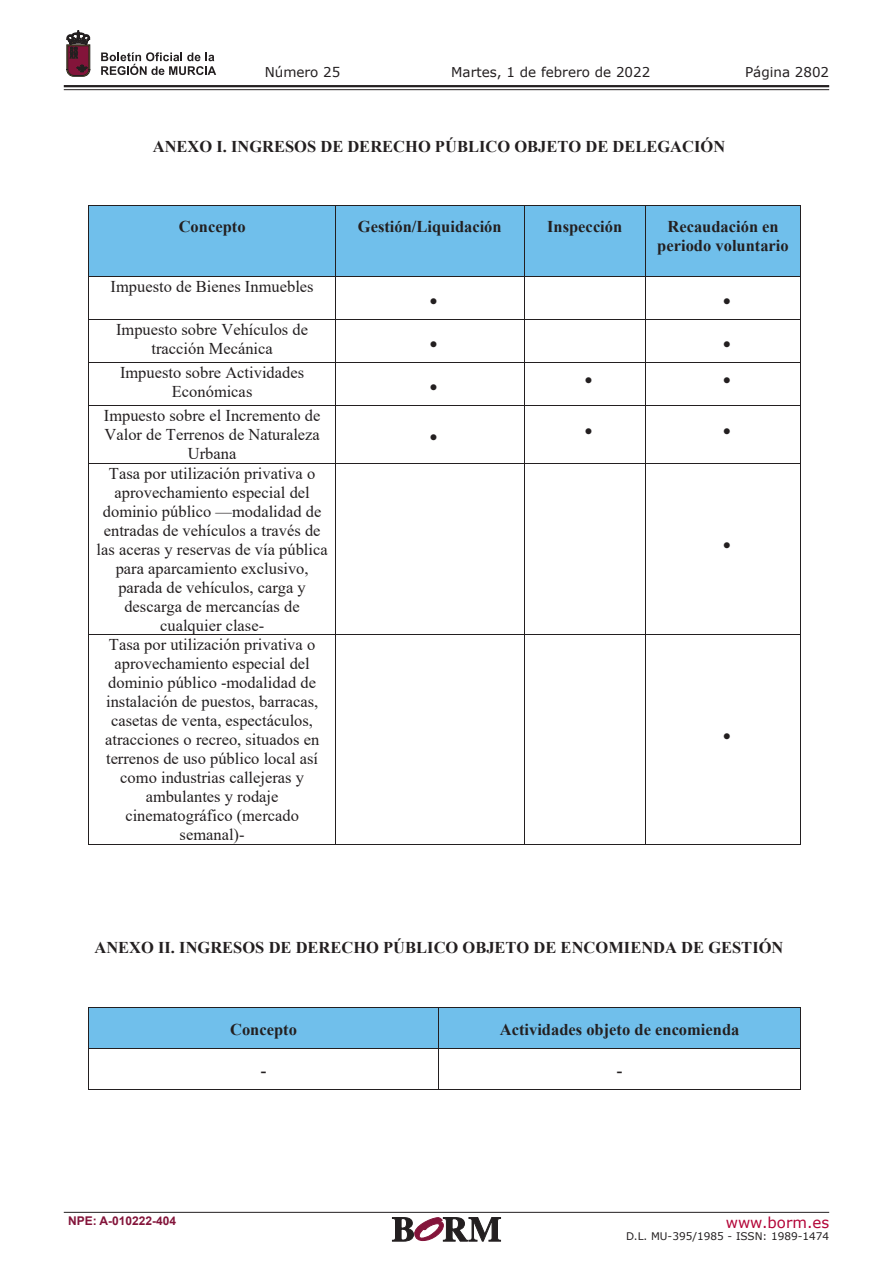
<style>
.page{position:relative;width:893px;height:1263px;background:#fff}
.page>*{position:absolute;margin:0;border:0;box-sizing:border-box;transform-origin:0 0}
.t1{font:16.5px/19px "Times New Roman";color:#231f20;text-align:center}
.t2{font:700 16.5px/19px "Times New Roman";color:#231f20;text-align:center}
.t3{font:16.5px "Symbol";color:#231f20}
.t4{font:15px "Verdana";color:#b30437}
.t5{font:13.5px "Verdana";color:#231f20}
.t6{font:700 12px "Arial";color:#83143a}
.t7{font:10.5px "Verdana";color:#231f20}
</style>
<div class="page">
<hr style="left:64px;top:85px;width:765px;height:2px;background:#231f20">
<hr style="left:64px;top:89px;width:765px;height:1px;background:#231f20">
<svg style="left:101px;top:52px;width:115px;height:23px"></svg>
<svg style="left:67px;top:31px;width:23px;height:45px"></svg>
<hr style="left:64px;top:1212px;width:765px;height:1px;background:#231f20">
<svg style="left:392px;top:1217px;width:109px;height:24px"></svg>
<div style="left:89px;top:206px;width:246px;height:70px;background:#70bfeb"></div>
<div style="left:336px;top:206px;width:188px;height:70px;background:#70bfeb"></div>
<div style="left:524px;top:206px;width:121px;height:70px;background:#70bfeb"></div>
<div style="left:646px;top:206px;width:154px;height:70px;background:#70bfeb"></div>
<hr style="left:88px;top:205px;width:713px;height:1px;background:#231f20">
<hr style="left:88px;top:206px;width:1px;height:70px;background:#231f20">
<hr style="left:335px;top:206px;width:1px;height:70px;background:#231f20">
<hr style="left:524px;top:206px;width:1px;height:70px;background:#231f20">
<hr style="left:645px;top:206px;width:1px;height:70px;background:#231f20">
<hr style="left:800px;top:206px;width:1px;height:70px;background:#231f20">
<hr style="left:88px;top:276px;width:713px;height:1px;background:#231f20">
<hr style="left:88px;top:277px;width:1px;height:42px;background:#231f20">
<hr style="left:335px;top:277px;width:1px;height:42px;background:#231f20">
<hr style="left:524px;top:277px;width:1px;height:42px;background:#231f20">
<hr style="left:645px;top:277px;width:1px;height:42px;background:#231f20">
<hr style="left:800px;top:277px;width:1px;height:42px;background:#231f20">
<hr style="left:88px;top:319px;width:713px;height:1px;background:#231f20">
<hr style="left:88px;top:320px;width:1px;height:42px;background:#231f20">
<hr style="left:335px;top:320px;width:1px;height:42px;background:#231f20">
<hr style="left:524px;top:320px;width:1px;height:42px;background:#231f20">
<hr style="left:645px;top:320px;width:1px;height:42px;background:#231f20">
<hr style="left:800px;top:320px;width:1px;height:42px;background:#231f20">
<hr style="left:88px;top:362px;width:713px;height:1px;background:#231f20">
<hr style="left:88px;top:363px;width:1px;height:42px;background:#231f20">
<hr style="left:335px;top:363px;width:1px;height:42px;background:#231f20">
<hr style="left:524px;top:363px;width:1px;height:42px;background:#231f20">
<hr style="left:645px;top:363px;width:1px;height:42px;background:#231f20">
<hr style="left:800px;top:363px;width:1px;height:42px;background:#231f20">
<hr style="left:88px;top:405px;width:713px;height:1px;background:#231f20">
<hr style="left:88px;top:406px;width:1px;height:57px;background:#231f20">
<hr style="left:335px;top:406px;width:1px;height:57px;background:#231f20">
<hr style="left:524px;top:406px;width:1px;height:57px;background:#231f20">
<hr style="left:645px;top:406px;width:1px;height:57px;background:#231f20">
<hr style="left:800px;top:406px;width:1px;height:57px;background:#231f20">
<hr style="left:88px;top:463px;width:713px;height:1px;background:#231f20">
<hr style="left:88px;top:464px;width:1px;height:170px;background:#231f20">
<hr style="left:335px;top:464px;width:1px;height:170px;background:#231f20">
<hr style="left:524px;top:464px;width:1px;height:170px;background:#231f20">
<hr style="left:645px;top:464px;width:1px;height:170px;background:#231f20">
<hr style="left:800px;top:464px;width:1px;height:170px;background:#231f20">
<hr style="left:88px;top:634px;width:713px;height:1px;background:#231f20">
<hr style="left:88px;top:635px;width:1px;height:210px;background:#231f20">
<hr style="left:88px;top:844px;width:247px;height:1px;background:#231f20">
<hr style="left:335px;top:635px;width:1px;height:210px;background:#231f20">
<hr style="left:336px;top:844px;width:188px;height:1px;background:#231f20">
<hr style="left:524px;top:635px;width:1px;height:210px;background:#231f20">
<hr style="left:524px;top:844px;width:121px;height:1px;background:#231f20">
<hr style="left:645px;top:635px;width:1px;height:210px;background:#231f20">
<hr style="left:646px;top:844px;width:154px;height:1px;background:#231f20">
<hr style="left:800px;top:635px;width:1px;height:210px;background:#231f20">
<div style="left:89px;top:1007px;width:349px;height:41px;background:#70bfeb"></div>
<div style="left:439px;top:1007px;width:361px;height:41px;background:#70bfeb"></div>
<hr style="left:88px;top:1007px;width:713px;height:1px;background:#231f20">
<hr style="left:88px;top:1007px;width:1px;height:41px;background:#231f20">
<hr style="left:438px;top:1007px;width:1px;height:41px;background:#231f20">
<hr style="left:800px;top:1007px;width:1px;height:41px;background:#231f20">
<hr style="left:88px;top:1048px;width:713px;height:1px;background:#231f20">
<hr style="left:88px;top:1048px;width:1px;height:42px;background:#231f20">
<hr style="left:88px;top:1089px;width:350px;height:1px;background:#231f20">
<hr style="left:438px;top:1048px;width:1px;height:42px;background:#231f20">
<hr style="left:439px;top:1089px;width:361px;height:1px;background:#231f20">
<hr style="left:800px;top:1048px;width:1px;height:42px;background:#231f20">
<p class="t5" style="left:265px;top:62px;width:77px">Número 25</p>
<p class="t5" style="left:451px;top:62px;width:201px">Martes, 1 de febrero de 2022</p>
<p class="t5" style="left:745px;top:62px;width:86px">Página 2802</p>
<p class="t2" style="left:153px;top:136px;width:574px">ANEXO I. INGRESOS DE DERECHO PÚBLICO OBJETO DE DELEGACIÓN</p>
<p class="t2" style="left:179px;top:217px;width:68px">Concepto</p>
<p class="t2" style="left:358px;top:217px;width:145px">Gestión/Liquidación</p>
<p class="t2" style="left:547px;top:217px;width:77px">Inspección</p>
<p class="t2" style="left:657px;top:217px;width:133px">Recaudación en periodo voluntario</p>
<p class="t1" style="left:111px;top:277px;width:205px">Impuesto de Bienes Inmuebles</p>
<p class="t3" style="left:430px;top:289px;width:9px">•</p>
<p class="t3" style="left:723px;top:289px;width:9px">•</p>
<p class="t1" style="left:116px;top:320px;width:193px">Impuesto sobre Vehículos de tracción Mecánica</p>
<p class="t3" style="left:430px;top:332px;width:9px">•</p>
<p class="t3" style="left:723px;top:332px;width:9px">•</p>
<p class="t1" style="left:120px;top:363px;width:186px">Impuesto sobre Actividades<br>Económicas</p>
<p class="t1" style="left:104px;top:406px;width:218px">Impuesto sobre el Incremento de<br>Valor de Terrenos de Naturaleza<br>Urbana</p>
<p class="t1" style="left:97px;top:463px;width:233px">Tasa por utilización privativa o aprovechamiento especial del dominio público —modalidad de entradas de vehículos a través de las aceras y reservas de vía pública para aparcamiento exclusivo, parada de vehículos, carga y descarga de mercancías de cualquier clase-</p>
<p class="t1" style="left:105px;top:635px;width:216px">Tasa por utilización privativa o aprovechamiento especial del dominio público -modalidad de instalación de puestos, barracas, casetas de venta, espectáculos, atracciones o recreo, situados en terrenos de uso público local así como industrias callejeras y ambulantes y rodaje cinematográfico (mercado semanal)-</p>
<p class="t3" style="left:430px;top:375px;width:9px">•</p>
<p class="t3" style="left:430px;top:425px;width:9px">•</p>
<p class="t3" style="left:585px;top:369px;width:9px">•</p>
<p class="t3" style="left:723px;top:369px;width:9px">•</p>
<p class="t3" style="left:585px;top:419px;width:9px">•</p>
<p class="t3" style="left:723px;top:419px;width:9px">•</p>
<p class="t3" style="left:723px;top:534px;width:9px">•</p>
<p class="t3" style="left:723px;top:724px;width:9px">•</p>
<p class="t2" style="left:94px;top:937px;width:690px">ANEXO II. INGRESOS DE DERECHO PÚBLICO OBJETO DE ENCOMIENDA DE GESTIÓN</p>
<p class="t2" style="left:230px;top:1019px;width:68px">Concepto</p>
<p class="t2" style="left:500px;top:1019px;width:241px">Actividades objeto de encomienda</p>
<p class="t2" style="left:261px;top:1060px;width:7px">-</p>
<p class="t2" style="left:617px;top:1060px;width:7px">-</p>
<p class="t6" style="left:68px;top:1212px;width:110px">NPE: A-010222-404</p>
<p class="t4" style="left:726px;top:1212px;width:105px">www.borm.es</p>
<p class="t7" style="left:626px;top:1229px;width:205px">D.L. MU-395/1985 - ISSN: 1989-1474</p>
</div>
